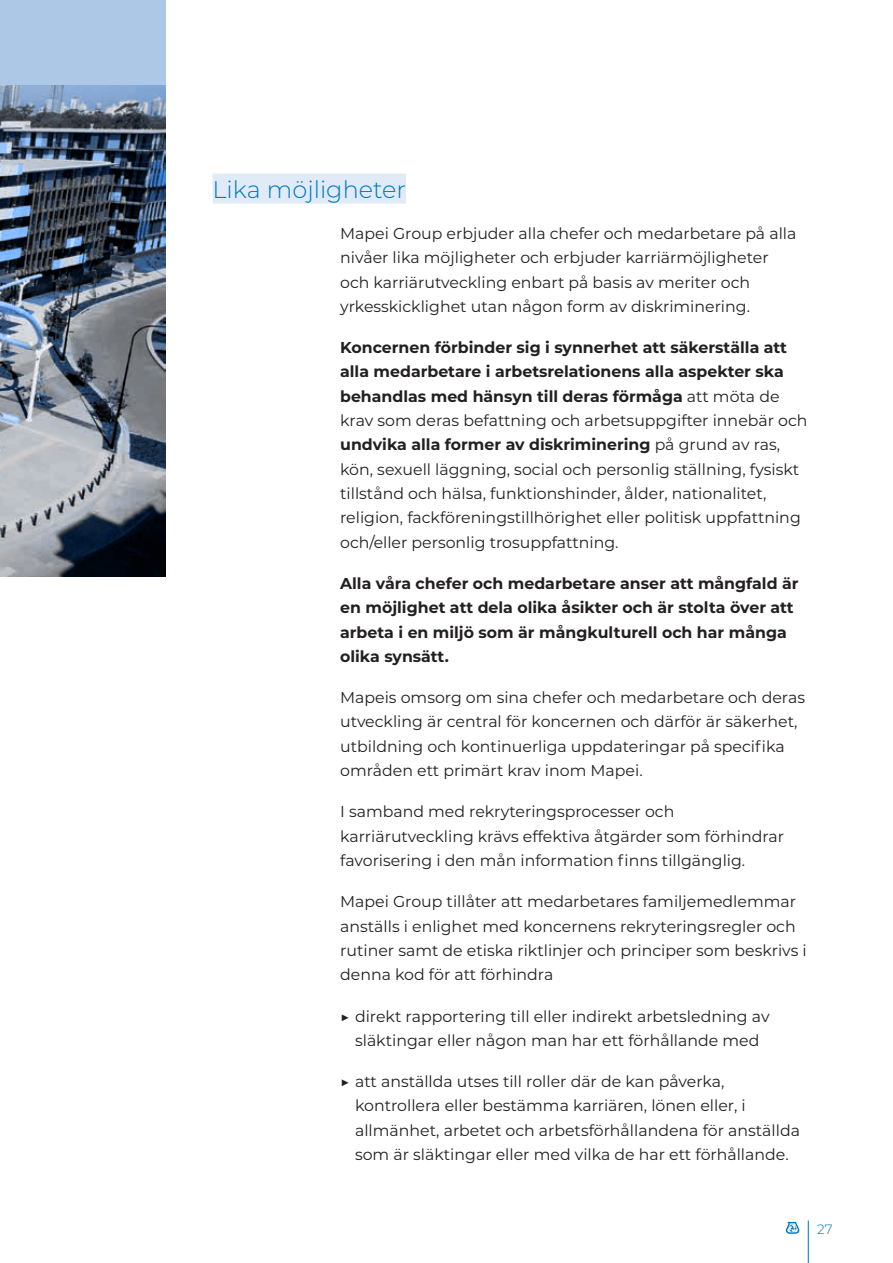
<style>
.page{position:relative;width:893px;height:1263px;background:#fff}
.page>*{position:absolute;margin:0;border:0;box-sizing:border-box;transform-origin:0 0}
.t1{font:300 24px "Montserrat";color:#0078c0}
.t2{font:15.75px/24.3px "Montserrat";color:#231f20}
.t3{font:700 15.75px/24.3px "Montserrat";color:#231f20}
.t4{font:300 13.5px "Montserrat";color:#0078c0}
.s1{font-weight:700}
</style>
<div class="page">
<svg style="left:786px;top:1222px;width:13px;height:12px"></svg>
<hr style="left:808px;top:1220px;width:1px;height:43px;background:#0078c0">
<div style="left:213px;top:174px;width:193px;height:30px;background:#e1ebf7"></div>
<svg style="left:0;top:0;width:166px;height:576px;background:#6f7d8d"></svg>
<h1 class="t1" style="left:213px;top:173px;width:195px">Lika möjligheter</h1>
<p class="t2" style="left:340px;top:221px;width:458px">Mapei Group erbjuder alla chefer och medarbetare på alla nivåer lika möjligheter och erbjuder karriärmöjligheter och karriärutveckling enbart på basis av meriter och yrkesskicklighet utan någon form av diskriminering.</p>
<p class="t2" style="left:340px;top:335px;width:469px"><span class="s1">Koncernen förbinder sig i synnerhet att säkerställa att alla medarbetare i arbetsrelationens alla aspekter ska behandlas med hänsyn till deras förmåga</span> att möta de krav som deras befattning och arbetsuppgifter innebär och <span class="s1">undvika alla former av diskriminering</span> på grund av ras, kön, sexuell läggning, social och personlig ställning, fysiskt tillstånd och hälsa, funktionshinder, ålder, nationalitet, religion, fackföreningstillhörighet eller politisk uppfattning och/eller personlig trosuppfattning.</p>
<p class="t3" style="left:340px;top:570px;width:460px">Alla våra chefer och medarbetare anser att mångfald är en möjlighet att dela olika åsikter och är stolta över att arbeta i en miljö som är mångkulturell och har många olika synsätt.</p>
<p class="t2" style="left:340px;top:685px;width:466px">Mapeis omsorg om sina chefer och medarbetare och deras utveckling är central för koncernen och därför är säkerhet, utbildning och kontinuerliga uppdateringar på specifika områden ett primärt krav inom Mapei.</p>
<p class="t2" style="left:340px;top:799px;width:446px">I samband med rekryteringsprocesser och karriärutveckling krävs effektiva åtgärder som förhindrar favorisering i den mån information finns tillgänglig.</p>
<p class="t2" style="left:340px;top:889px;width:468px">Mapei Group tillåter att medarbetares familjemedlemmar anställs i enlighet med koncernens rekryteringsregler och rutiner samt de etiska riktlinjer och principer som beskrivs i denna kod för att förhindra</p>
<p class="t2" style="left:340px;top:1003px;width:431px;text-align:center">▶ direkt rapportering till eller indirekt arbetsledning av släktingar eller någon man har ett förhållande med</p>
<p class="t2" style="left:355px;top:1069px;width:446px;text-indent:-15px">▶ att anställda utses till roller där de kan påverka, kontrollera eller bestämma karriären, lönen eller, i allmänhet, arbetet och arbetsförhållandena för anställda som är släktingar eller med vilka de har ett förhållande.</p>
<p class="t4" style="left:817px;top:1219px;width:17px">27</p>
</div>
